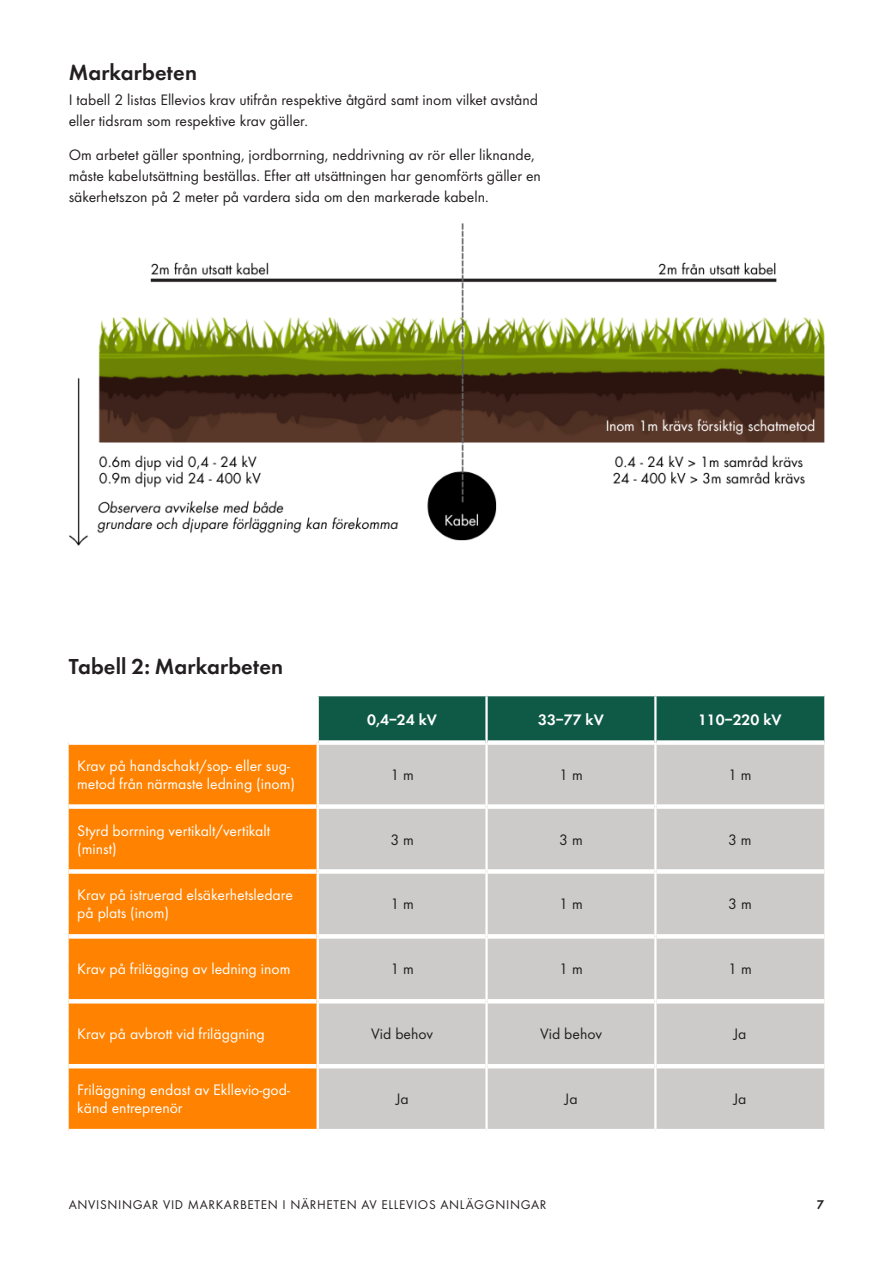
<style>
.page{position:relative;width:893px;height:1263px;background:#fff}
.page>*{position:absolute;margin:0;border:0;box-sizing:border-box;transform-origin:0 0}
.t1{font:600 22.5px "Futura EF";letter-spacing:.005em;color:#231f20}
.t2{font:15.75px/21px "Futura EF";color:#231f20}
.t3{font:15.75px/18px "Futura EF";color:#fff}
.t4{font:600 15.75px "Futura EF";color:#fff}
.t5{font:13.2px "Futura EF";letter-spacing:.05em;color:#231f20}
.t6{font:600 13.2px "Futura EF";color:#231f20}
</style>
<div class="page">
<div style="left:319px;top:696px;width:505px;height:44px;background:#0f5a46"></div>
<div style="left:69px;top:745px;width:248px;height:384px;background:#ff8200"></div>
<div style="left:319px;top:745px;width:505px;height:384px;background:#cdcbca"></div>
<div style="left:69px;top:804px;width:248px;height:5px;background:#fff"></div>
<div style="left:319px;top:804px;width:166px;height:5px;background:#fff"></div>
<div style="left:488px;top:804px;width:166px;height:5px;background:#fff"></div>
<div style="left:657px;top:804px;width:167px;height:5px;background:#fff"></div>
<div style="left:69px;top:869px;width:248px;height:5px;background:#fff"></div>
<div style="left:319px;top:869px;width:166px;height:5px;background:#fff"></div>
<div style="left:488px;top:869px;width:166px;height:5px;background:#fff"></div>
<div style="left:657px;top:869px;width:167px;height:5px;background:#fff"></div>
<div style="left:69px;top:934px;width:248px;height:5px;background:#fff"></div>
<div style="left:319px;top:934px;width:166px;height:5px;background:#fff"></div>
<div style="left:488px;top:934px;width:166px;height:5px;background:#fff"></div>
<div style="left:657px;top:934px;width:167px;height:5px;background:#fff"></div>
<svg style="left:69px;top:999px;width:248px;height:4px"></svg>
<hr style="left:319px;top:999px;width:166px;height:4px;background:#fff">
<hr style="left:488px;top:999px;width:166px;height:4px;background:#fff">
<hr style="left:657px;top:999px;width:167px;height:4px;background:#fff">
<hr style="left:69px;top:1064px;width:248px;height:4px;background:#fff">
<hr style="left:319px;top:1064px;width:166px;height:4px;background:#fff">
<hr style="left:488px;top:1064px;width:166px;height:4px;background:#fff">
<hr style="left:657px;top:1064px;width:167px;height:4px;background:#fff">
<hr style="left:485px;top:696px;width:3px;height:46px;background:#fff">
<hr style="left:654px;top:696px;width:3px;height:46px;background:#fff">
<hr style="left:485px;top:742px;width:3px;height:64px;background:#fff">
<hr style="left:654px;top:742px;width:3px;height:64px;background:#fff">
<hr style="left:485px;top:806px;width:3px;height:65px;background:#fff">
<hr style="left:654px;top:806px;width:3px;height:65px;background:#fff">
<hr style="left:485px;top:871px;width:3px;height:65px;background:#fff">
<hr style="left:654px;top:871px;width:3px;height:65px;background:#fff">
<hr style="left:485px;top:936px;width:3px;height:65px;background:#fff">
<hr style="left:654px;top:936px;width:3px;height:65px;background:#fff">
<hr style="left:485px;top:1001px;width:3px;height:65px;background:#fff">
<hr style="left:654px;top:1001px;width:3px;height:65px;background:#fff">
<hr style="left:485px;top:1066px;width:3px;height:63px;background:#fff">
<hr style="left:654px;top:1066px;width:3px;height:63px;background:#fff">
<img style="left:69px;top:223px;width:756px;height:323px">
<h1 class="t1" style="left:69px;top:59px;width:130px">Markarbeten</h1>
<p class="t2" style="left:69px;top:89px;width:471px">I tabell 2 listas Ellevios krav utifrån respektive åtgärd samt inom vilket avstånd eller tidsram som respektive krav gäller.</p>
<p class="t2" style="left:69px;top:144px;width:474px">Om arbetet gäller spontning, jordborrning, neddrivning av rör eller liknande, måste kabelutsättning beställas. Efter att utsättningen har genomförts gäller en säkerhetszon på 2 meter på vardera sida om den markerade kabeln.</p>
<h1 class="t1" style="left:69px;top:653px;width:216px">Tabell 2: Markarbeten</h1>
<p class="t4" style="left:367px;top:710px;width:71px">0,4–24 kV</p>
<p class="t4" style="left:538px;top:710px;width:67px">33–77 kV</p>
<p class="t4" style="left:698px;top:710px;width:85px">110–220 kV</p>
<p class="t3" style="left:77px;top:757px;width:219px">Krav på handschakt/sop- eller sug&shy;metod från närmaste ledning (inom)</p>
<p class="t2" style="left:390px;top:764px;width:25px">1 m</p>
<p class="t2" style="left:559px;top:764px;width:25px">1 m</p>
<p class="t2" style="left:728px;top:764px;width:25px">1 m</p>
<p class="t3" style="left:77px;top:821px;width:194px">Styrd borrning vertikalt/vertikalt (minst)</p>
<p class="t2" style="left:390px;top:829px;width:25px">3 m</p>
<p class="t2" style="left:559px;top:829px;width:25px">3 m</p>
<p class="t2" style="left:728px;top:829px;width:25px">3 m</p>
<p class="t3" style="left:77px;top:886px;width:217px">Krav på istruerad elsäkerhetsledare på plats (inom)</p>
<p class="t2" style="left:390px;top:894px;width:25px">1 m</p>
<p class="t2" style="left:559px;top:894px;width:25px">1 m</p>
<p class="t2" style="left:728px;top:894px;width:25px">3 m</p>
<p class="t3" style="left:77px;top:960px;width:215px">Krav på frilägging av ledning inom</p>
<p class="t2" style="left:390px;top:959px;width:25px">1 m</p>
<p class="t2" style="left:559px;top:959px;width:25px">1 m</p>
<p class="t2" style="left:728px;top:959px;width:25px">1 m</p>
<p class="t3" style="left:77px;top:1025px;width:189px">Krav på avbrott vid friläggning</p>
<p class="t2" style="left:371px;top:1023px;width:64px">Vid behov</p>
<p class="t2" style="left:540px;top:1023px;width:64px">Vid behov</p>
<p class="t2" style="left:733px;top:1023px;width:15px">Ja</p>
<p class="t3" style="left:77px;top:1081px;width:214px">Friläggning endast av Ekllevio-god&shy;känd entreprenör</p>
<p class="t2" style="left:396px;top:1088px;width:15px">Ja</p>
<p class="t2" style="left:565px;top:1088px;width:15px">Ja</p>
<p class="t2" style="left:733px;top:1088px;width:15px">Ja</p>
<p class="t5" style="left:69px;top:1196px;width:479px">ANVISNINGAR VID MARKARBETEN I NÄRHETEN AV ELLEVIOS ANLÄGGNINGAR</p>
<p class="t6" style="left:817px;top:1196px;width:9px">7</p>
</div>
